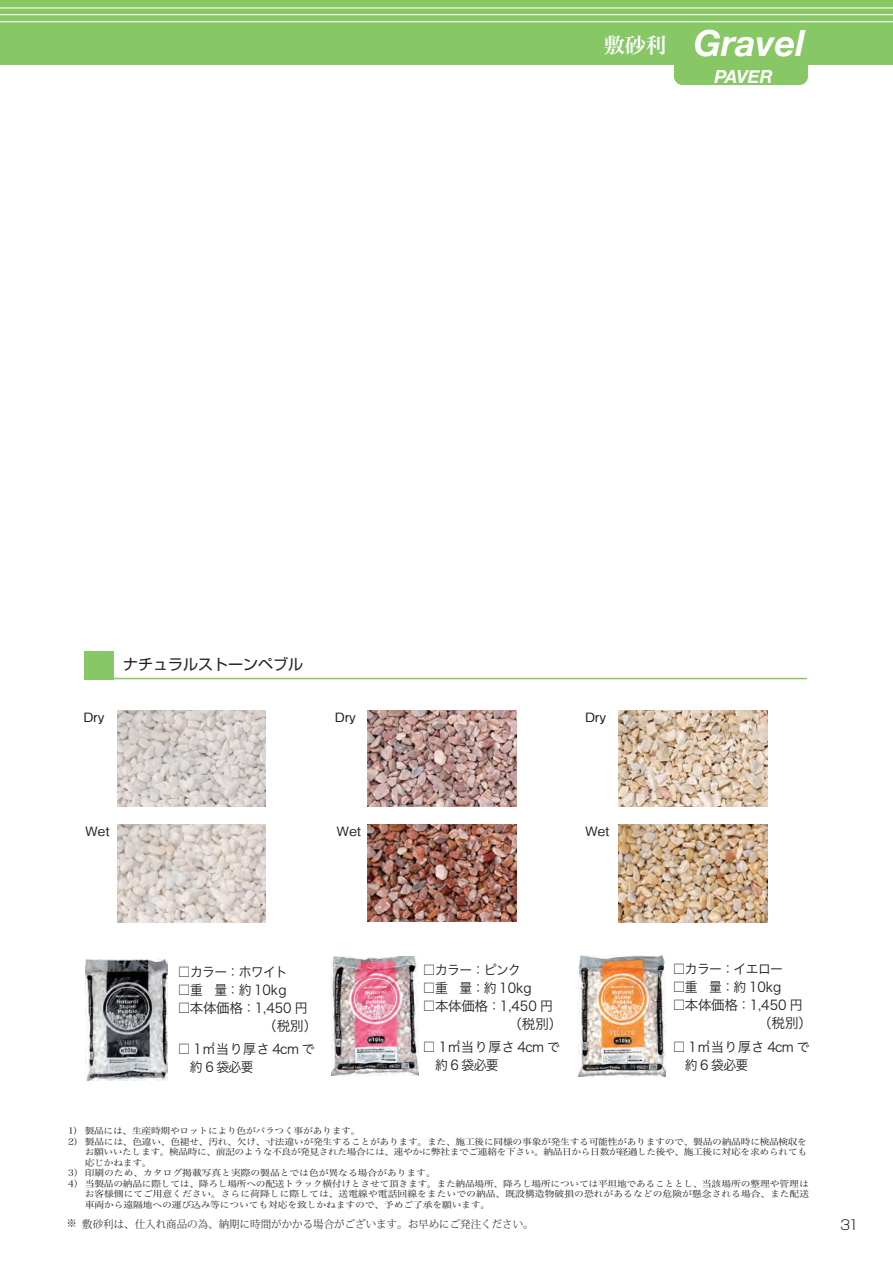
<style>
.page{position:relative;width:893px;height:1263px;background:#fff}
.page>*{position:absolute;margin:0;border:0;box-sizing:border-box;transform-origin:0 0}
.t1{font:italic 700 36px "Helvetica Neue";color:#fff}
.t2{font:italic 700 18px "Helvetica Neue";letter-spacing:-.025em;color:#fff}
.t3{font:15px "Shin Go Pro";color:#231f20}
.t4{font:13.5px/18px "Hira Kaku Pro W3";letter-spacing:-.025em;color:#231f20;scale:.95 1}
.t5{font:13.5px/18px "Hira Kaku Pro W3";letter-spacing:-.05em;color:#231f20;scale:.95 1}
.t6{font:300 13.5px "Shin Go Pro";color:#231f20}
.t7{font:500 12.9px "Gothic BBB Pro";color:#231f20;scale:1.05 1}
.t8{font:300 10.5px "Koz Min Pro";color:#231f20}
.t9{font:8.7px/10.5px "Hira Min Pro N W3";letter-spacing:-.025em;color:#231f20;scale:1.11 1}
.t10{font:8.7px/10.5px "Hira Min Pro N W3";letter-spacing:-.005em;color:#231f20;scale:1.11 1}
.s1{font-family:"Hira Min Pro W6";font-weight:400;font-style:normal;font-size:21px}
</style>
<div class="page">
<div style="left:674px;top:47px;width:134px;height:38px;background:#87c765;border-radius:9px"></div>
<div style="left:0;top:0;width:893px;height:65px;background:#87c765"></div>
<hr style="left:0;top:7px;width:893px;height:2px;background:#fff">
<hr style="left:0;top:14px;width:893px;height:1px;background:#fff">
<hr style="left:0;top:21px;width:893px;height:1px;background:#fff">
<img style="left:117px;top:710px;width:149px;height:97px">
<img style="left:368px;top:710px;width:149px;height:97px">
<img style="left:618px;top:710px;width:149px;height:97px">
<img style="left:117px;top:825px;width:149px;height:97px">
<img style="left:368px;top:825px;width:149px;height:97px">
<img style="left:618px;top:825px;width:149px;height:97px">
<img style="left:85px;top:959px;width:82px;height:121px">
<img style="left:332px;top:956px;width:87px;height:119px">
<img style="left:578px;top:956px;width:88px;height:121px">
<div style="left:84px;top:651px;width:30px;height:28px;background:#87c765"></div>
<hr style="left:97px;top:678px;width:710px;height:1px;background:#87c765">
<h1 class="t1" style="left:604px;top:15px;width:202px"><span class="s1">敷砂利</span> Gravel</h1>
<h2 class="t2" style="left:714px;top:62px;width:60px">PAVER</h2>
<h3 class="t3" style="left:123px;top:652px;width:181px">ナチュラルストーンペブル</h3>
<h3 class="t7" style="left:83px;top:706px;width:22px">Dry</h3>
<h3 class="t7" style="left:335px;top:706px;width:22px">Dry</h3>
<h3 class="t7" style="left:585px;top:706px;width:22px">Dry</h3>
<h3 class="t7" style="left:85px;top:821px;width:25px">Wet</h3>
<h3 class="t7" style="left:337px;top:821px;width:25px">Wet</h3>
<h3 class="t7" style="left:585px;top:821px;width:25px">Wet</h3>
<h3 class="t4" style="left:178px;top:962px;width:118px">□カラー：ホワイト</h3>
<h3 class="t4" style="left:178px;top:980px;width:116px">□重　量：約 10kg</h3>
<h3 class="t4" style="left:263px;top:998px;width:58px;text-indent:-85px">□本体価格：1,450 円（税別）</h3>
<h3 class="t5" style="left:190px;top:1039px;width:133px;text-indent:-12px">□ 1㎡当り厚さ 4cm で約 6 袋必要</h3>
<h3 class="t4" style="left:423px;top:960px;width:105px">□カラー：ピンク</h3>
<h3 class="t4" style="left:423px;top:978px;width:116px">□重　量：約 10kg</h3>
<h3 class="t4" style="left:508px;top:996px;width:58px;text-indent:-85px">□本体価格：1,450 円（税別）</h3>
<h3 class="t5" style="left:435px;top:1037px;width:133px;text-indent:-12px">□ 1㎡当り厚さ 4cm で約 6 袋必要</h3>
<h3 class="t4" style="left:673px;top:959px;width:118px">□カラー：イエロー</h3>
<h3 class="t4" style="left:673px;top:977px;width:116px">□重　量：約 10kg</h3>
<h3 class="t4" style="left:758px;top:995px;width:58px;text-indent:-85px">□本体価格：1,450 円（税別）</h3>
<h3 class="t5" style="left:685px;top:1036px;width:133px;text-indent:-12px">□ 1㎡当り厚さ 4cm で約 6 袋必要</h3>
<p class="t9" style="left:68px;top:1125px;width:667px">1）製品には、生産時期やロットにより色がバラつく事があります。<br>2）製品には、色違い、色褪せ、汚れ、欠け、寸法違いが発生することがあります。また、施工後に同様の事象が発生する可能性がありますので、製品の納品時に検品検収を</p>
<p class="t9" style="left:68px;top:1167px;width:669px">3）印刷のため、カタログ掲載写真と実際の製品とでは色が異なる場合があります。<br>4）当製品の納品に際しては、降ろし場所への配送トラック横付けとさせて頂きます。また納品場所、降ろし場所については平坦地であることとし、当該場所の整理や管理は</p>
<p class="t9" style="left:85px;top:1146px;width:652px">お願いいたします。検品時に、前記のような不良が発見された場合には、速やかに弊社までご連絡を下さい。納品日から日数が経過した後や、施工後に対応を求められても応じかねます。</p>
<p class="t10" style="left:85px;top:1188px;width:654px">お客様側にてご用意ください。さらに荷降しに際しては、送電線や電話回線をまたいでの納品、既設構造物破損の恐れがあるなどの危険が懸念される場合、また配送車両から遠隔地への運び込み等についても対応を致しかねますので、予めご了承を願います。</p>
<p class="t8" style="left:66px;top:1216px;width:469px">※ 敷砂利は、仕入れ商品の為、納期に時間がかかる場合がございます。お早めにご発注ください。</p>
<h3 class="t6" style="left:840px;top:1213px;width:20px">31</h3>
</div>
